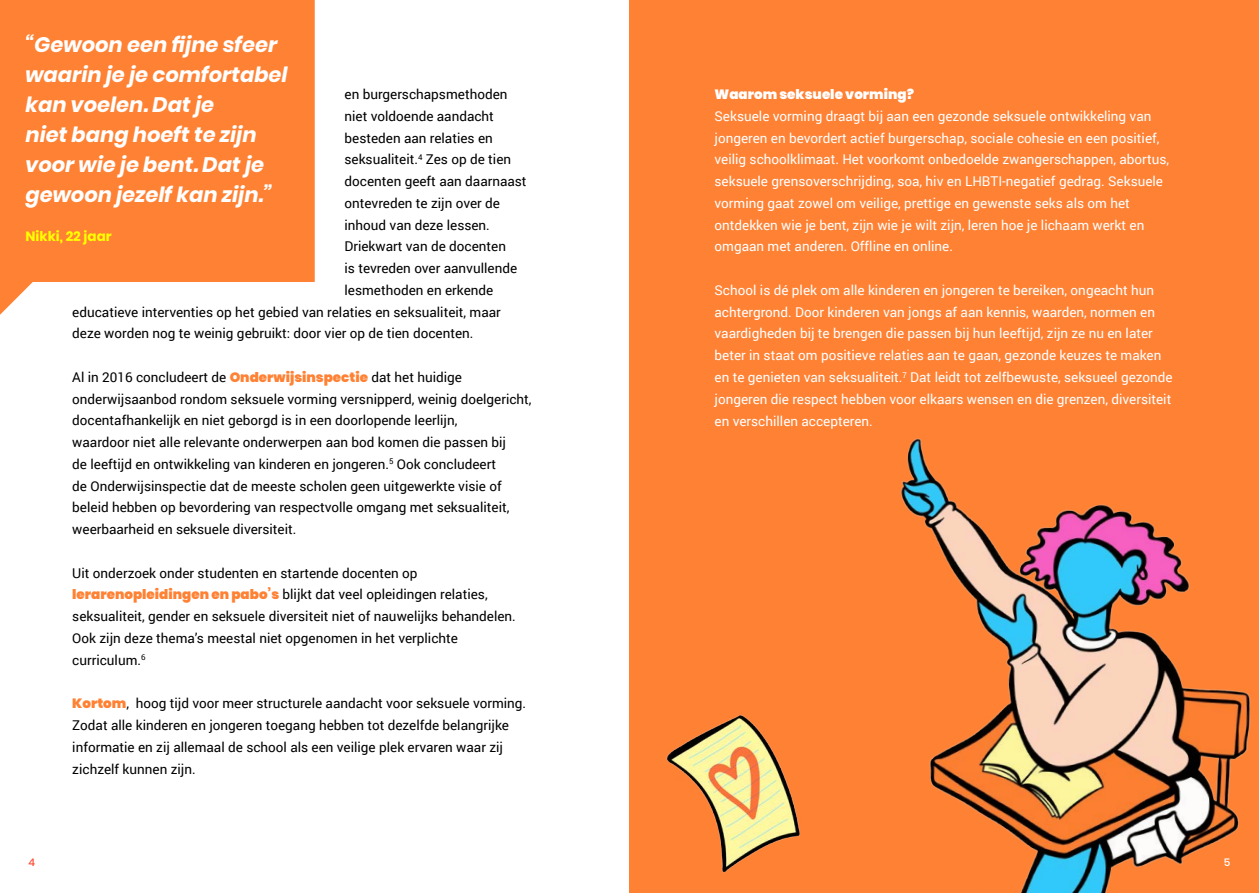
<style>
.page{position:relative;width:1259px;height:893px;background:#fff}
.page>*{position:absolute;margin:0;border:0;box-sizing:border-box;transform-origin:0 0}
.t1{font:italic 700 21px/30px "Poppins";color:#fff}
.t2{font:13.5px/21.8px "Roboto";color:#000}
.t3{font:13.5px/21.8px "Roboto";color:#fff}
.t4{font:900 13.5px "Poppins";color:#fff}
.t5{font:700 13.5px "Poppins";color:#ff0}
.t6{font:500 10.5px "Poppins";color:#fd4d38}
.t7{font:500 10.5px "Poppins";color:#fff}
.s1{font-family:"Poppins";font-weight:900;color:#ff8133}
</style>
<div class="page">
<div style="left:629px;top:0;width:630px;height:893px;background:#ff8133"></div>
<svg style="left:0;top:0;width:315px;height:315px;background:#ff8d47"></svg>
<img style="left:666px;top:714px;width:134px;height:159px">
<img style="left:900px;top:438px;width:351px;height:455px">
<h1 class="t1" style="left:26px;top:30px;width:264px">“Gewoon een fijne sfeer waarin je je comfortabel kan voelen. Dat je<br>niet bang hoeft te zijn voor wie je bent. Dat je gewoon jezelf kan zijn.”</h1>
<p class="t5" style="left:26px;top:228px;width:88px">Nikki, 22 jaar</p>
<p class="t2" style="left:344px;top:83px;width:164px">en burgerschapsmethoden</p>
<p class="t2" style="left:344px;top:105px;width:151px">niet voldoende aandacht</p>
<p class="t2" style="left:344px;top:126px;width:150px">besteden aan relaties en</p>
<p class="t2" style="left:344px;top:148px;width:168px">seksualiteit.<sup>4</sup> Zes op de tien</p>
<p class="t2" style="left:344px;top:170px;width:184px">docenten geeft aan daarnaast</p>
<p class="t2" style="left:344px;top:192px;width:157px">ontevreden te zijn over de</p>
<p class="t2" style="left:344px;top:213px;width:147px">inhoud van deze lessen.</p>
<p class="t2" style="left:344px;top:235px;width:163px">Driekwart van de docenten</p>
<p class="t2" style="left:344px;top:257px;width:174px">is tevreden over aanvullende</p>
<p class="t2" style="left:344px;top:279px;width:150px">lesmethoden en erkende</p>
<p class="t2" style="left:72px;top:300px;width:430px">educatieve interventies op het gebied van relaties en seksualiteit, maar</p>
<p class="t2" style="left:72px;top:322px;width:403px">deze worden nog te weinig gebruikt: door vier op de tien docenten.</p>
<p class="t2" style="left:72px;top:366px;width:461px">Al in 2016 concludeert de <span class="s1">Onderwijsinspectie</span> dat het huidige onderwijsaanbod rondom seksuele vorming versnipperd, weinig doelgericht, docentafhankelijk en niet geborgd is in een doorlopende leerlijn,<br>waardoor niet alle relevante onderwerpen aan bod komen die passen bij<br>de leeftijd en ontwikkeling van kinderen en jongeren.<sup>5</sup> Ook concludeert<br>de Onderwijsinspectie dat de meeste scholen geen uitgewerkte visie of beleid hebben op bevordering van respectvolle omgang met seksualiteit, weerbaarheid en seksuele diversiteit.</p>
<p class="t2" style="left:72px;top:561px;width:445px">Uit onderzoek onder studenten en startende docenten op <span class="s1">lerarenopleidingen en pabo’s</span> blijkt dat veel opleidingen relaties, seksualiteit, gender en seksuele diversiteit niet of nauwelijks behandelen.<br>Ook zijn deze thema’s meestal niet opgenomen in het verplichte curriculum.<sup>6</sup></p>
<p class="t2" style="left:72px;top:692px;width:455px"><span class="s1">Kortom</span>, hoog tijd voor meer structurele aandacht voor seksuele vorming.<br>Zodat alle kinderen en jongeren toegang hebben tot dezelfde belangrijke informatie en zij allemaal de school als een veilige plek ervaren waar zij zichzelf kunnen zijn.</p>
<p class="t4" style="left:714px;top:87px;width:201px">Waarom seksuele vorming?</p>
<p class="t3" style="left:714px;top:105px;width:456px">Seksuele vorming draagt bij aan een gezonde seksuele ontwikkeling van jongeren en bevordert actief burgerschap, sociale cohesie en een positief, veilig schoolklimaat. Het voorkomt onbedoelde zwangerschappen, abortus, seksuele grensoverschrijding, soa, hiv en LHBTI-negatief gedrag. Seksuele vorming gaat zowel om veilige, prettige en gewenste seks als om het ontdekken wie je bent, zijn wie je wilt zijn, leren hoe je lichaam werkt en omgaan met anderen. Offline en online.</p>
<p class="t3" style="left:714px;top:279px;width:460px">School is dé plek om alle kinderen en jongeren te bereiken, ongeacht hun achtergrond. Door kinderen van jongs af aan kennis, waarden, normen en vaardigheden bij te brengen die passen bij hun leeftijd, zijn ze nu en later beter in staat om positieve relaties aan te gaan, gezonde keuzes te maken en te genieten van seksualiteit.<sup>7</sup> Dat leidt tot zelfbewuste, seksueel gezonde jongeren die respect hebben voor elkaars wensen en die grenzen, diversiteit en verschillen accepteren.</p>
<p class="t6" style="left:29px;top:856px;width:8px">4</p>
<p class="t7" style="left:1223px;top:856px;width:8px">5</p>
</div>
